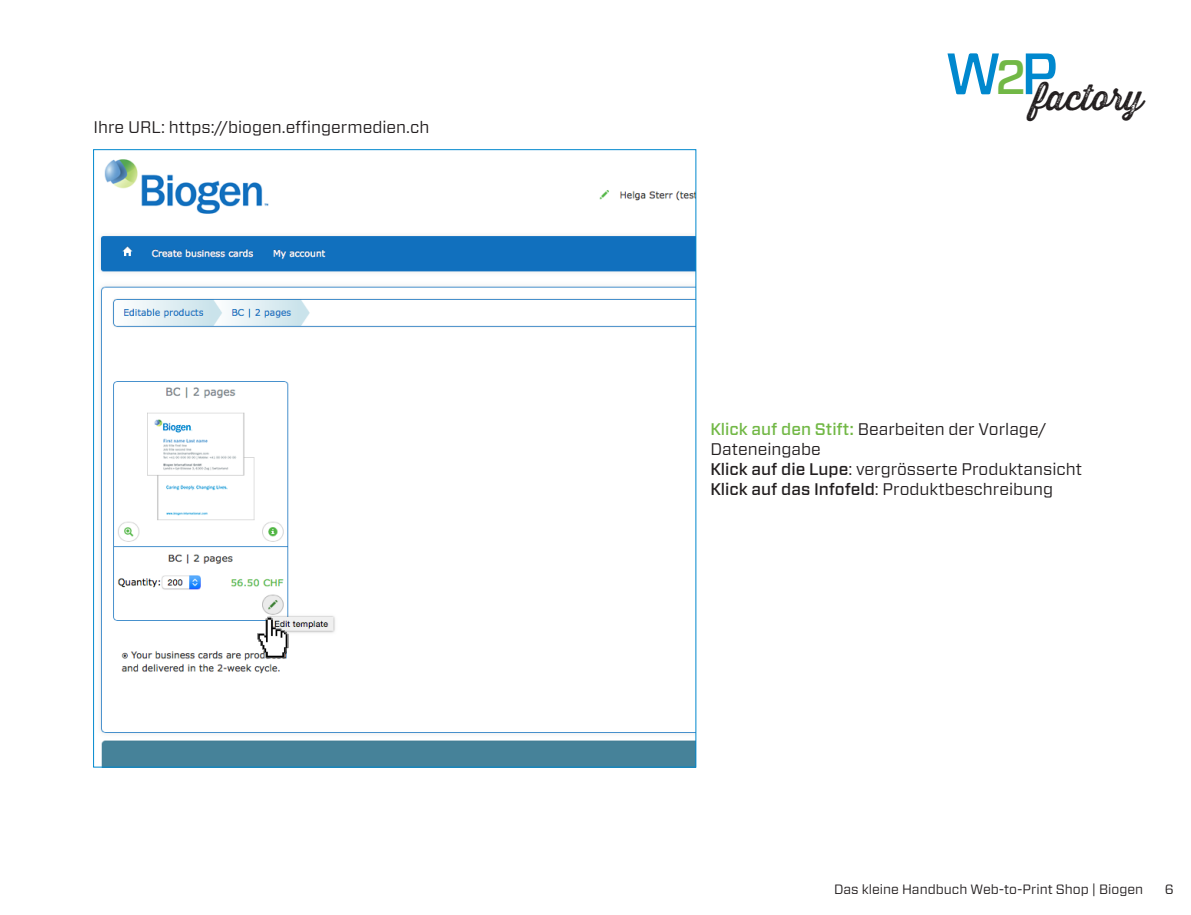
<style>
.page{position:relative;width:1191px;height:915px;background:#fff}
.page>*{position:absolute;margin:0;border:0;box-sizing:border-box;transform-origin:0 0}
.t1{font:35.55px "Thirsty Rough Reg Two";color:#231f20}
.t2{font:16.8px/20.1px "Forza";color:#231f20}
.t3{font:13.5px "Forza";color:#231f20}
.s1{font-weight:500;color:#72b846}
.s2{font-weight:500}
</style>
<div class="page">
<img style="left:100px;top:159px;width:594px;height:606px">
<img style="left:255px;top:615px;width:36px;height:46px">
<p class="t2" style="left:94px;top:116px;width:337px">Ihre URL: https://biogen.effingermedien.ch</p>
<h1 class="t1" style="left:945px;top:71px;width:199px"><sup>W</sup><sup>2</sup><sup>P</sup>factory</h1>
<p class="t2" style="left:710px;top:418px;width:373px"><span class="s1">Klick auf den Stift:</span> Bearbeiten der Vorlage/ Dateneingabe<br><span class="s2">Klick auf die Lupe</span>: vergrösserte Produktansicht <span class="s2">Klick auf das Infofeld</span>: Produktbeschreibung</p>
<p class="t3" style="left:834px;top:879px;width:311px">Das kleine Handbuch Web-to-Print Shop | Biogen</p>
<p class="t3" style="left:1165px;top:879px;width:11px">6</p>
</div>
